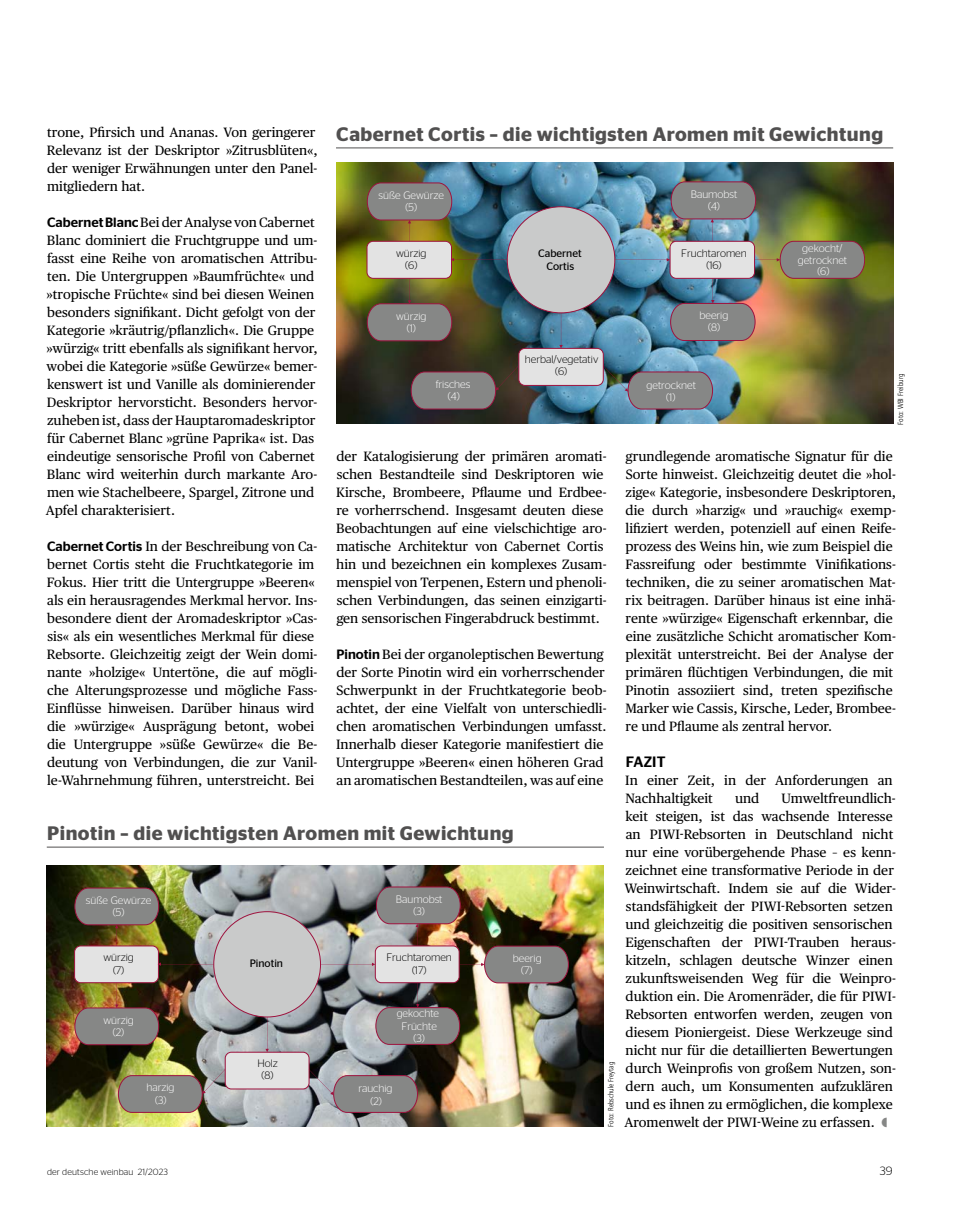
<style>
.page{position:relative;width:957px;height:1212px;background:#fff}
.page>*{position:absolute;margin:0;border:0;box-sizing:border-box;transform-origin:0 0}
.t1{font:600 19.5px "Stag Sans";letter-spacing:.025em;color:#515050}
.t2{font:500 15px "Stag Sans";letter-spacing:.02em;color:#000}
.t3{font:13.5px/18px "Publico Text";color:#000}
.t4{font:300 12px "Stag Sans";color:#000}
.t5{font:300 10.8px/12.5px "Stag Sans";color:#fff;text-align:center}
.t6{font:300 10.8px/12.6px "Stag Sans";color:#000;text-align:center}
.t7{font:10.8px/13.6px "Stag Sans";color:#000;text-align:center}
.t8{font:300 9px "Stag Sans";letter-spacing:.015em;color:#000}
.t9{font:300 condensed 7.5px "Frutiger LT Pro";color:#000}
.s1{font-family:"Stag Sans";font-weight:500}
</style>
<div class="page">
<img style="left:336px;top:162px;width:557px;height:262px">
<img style="left:47px;top:865px;width:557px;height:262px">
<hr style="left:47px;top:847px;width:557px;height:1px;background:#515050">
<hr style="left:336px;top:148px;width:557px;height:1px;background:#515050">
<div style="left:507px;top:207px;width:108px;height:106px;background:#c9caca;border-radius:50%"></div>
<div style="left:367px;top:241px;width:84px;height:37px;background:#e3e3e3;border-radius:6px"></div>
<div style="left:367px;top:241px;width:85px;height:38px;border:1px solid #9e133e;border-radius:6px"></div>
<div style="left:519px;top:348px;width:84px;height:37px;background:#e3e3e3;border-radius:6px"></div>
<div style="left:518px;top:348px;width:85px;height:38px;border:1px solid #9e133e;border-radius:6px"></div>
<img style="left:615px;top:182px;width:250px;height:159px">
<svg style="left:559px;top:313px;width:4px;height:35px"></svg>
<svg style="left:603px;top:366px;width:110px;height:43px;background:#75818a"></svg>
<svg style="left:410px;top:366px;width:109px;height:43px;background:#6a625f"></svg>
<svg style="left:451px;top:258px;width:56px;height:3px"></svg>
<svg style="left:367px;top:182px;width:85px;height:59px;background:#81775a"></svg>
<svg style="left:367px;top:278px;width:85px;height:63px;background:#787357"></svg>
<div style="left:214px;top:912px;width:106px;height:105px;background:#c9caca;border-radius:50%"></div>
<div style="left:75px;top:946px;width:83px;height:37px;background:#e3e3e3;border-radius:6px"></div>
<div style="left:74px;top:945px;width:85px;height:38px;border:1px solid #9e133e;border-radius:6px"></div>
<div style="left:225px;top:1052px;width:84px;height:37px;background:#e3e3e3;border-radius:6px"></div>
<div style="left:225px;top:1052px;width:84px;height:37px;border:1px solid #9e133e;border-radius:6px"></div>
<img style="left:320px;top:887px;width:249px;height:158px">
<svg style="left:265px;top:1017px;width:4px;height:35px"></svg>
<svg style="left:309px;top:1069px;width:109px;height:44px;background:#878285"></svg>
<svg style="left:118px;top:1069px;width:107px;height:44px;background:#8f8b7f"></svg>
<svg style="left:158px;top:962px;width:56px;height:4px"></svg>
<img style="left:74px;top:887px;width:85px;height:59px">
<img style="left:74px;top:983px;width:85px;height:62px">
<p class="t3" style="left:47px;top:122px;width:272px">trone, Pfirsich und Ananas. Von geringerer Relevanz ist der Deskriptor »Zitrusblüten«, der weniger Erwähnungen unter den Panel&shy;mitgliedern hat.</p>
<p class="t3" style="left:46px;top:212px;width:273px"><span class="s1">Cabernet Blanc</span> Bei der Analyse von Cabernet Blanc dominiert die Fruchtgruppe und um&shy;fasst eine Reihe von aromatischen Attribu&shy;ten. Die Untergruppen »Baumfrüchte« und »tropische Früchte« sind bei diesen Weinen besonders signifikant. Dicht gefolgt von der Kategorie »kräutrig/pflanzlich«. Die Gruppe »würzig« tritt ebenfalls als signifikant hervor, wobei die Kategorie »süße Gewürze« bemer&shy;kenswert ist und Vanille als dominierender Deskriptor hervorsticht. Besonders hervor&shy;zuheben ist, dass der Hauptaromadeskriptor für Cabernet Blanc »grüne Paprika« ist. Das eindeutige sensorische Profil von Cabernet Blanc wird weiterhin durch markante Aro&shy;men wie Stachelbeere, Spargel, Zitrone und Apfel charakterisiert.</p>
<p class="t3" style="left:47px;top:536px;width:272px"><span class="s1">Cabernet Cortis</span> In der Beschreibung von Ca&shy;bernet Cortis steht die Fruchtkategorie im Fokus. Hier tritt die Untergruppe »Beeren« als ein herausragendes Merkmal hervor. Ins&shy;besondere dient der Aromadeskriptor »Cas&shy;sis« als ein wesentliches Merkmal für diese Rebsorte. Gleichzeitig zeigt der Wein domi&shy;nante »holzige« Untertöne, die auf mögli&shy;che Alterungsprozesse und mögliche Fass-Einflüsse hinweisen. Darüber hinaus wird die »würzige« Ausprägung betont, wobei die Untergruppe »süße Gewürze« die Be&shy;deutung von Verbindungen, die zur Vanil&shy;le-Wahrnehmung führen, unterstreicht. Bei</p>
<h1 class="t1" style="left:336px;top:123px;width:548px">Cabernet Cortis – die wichtigsten Aromen mit Gewichtung</h1>
<p class="t5" style="left:691px;top:188px;width:48px">Baumobst (4)</p>
<p class="t5" style="left:379px;top:189px;width:67px">süße Gewürze (5)</p>
<p class="t7" style="left:538px;top:246px;width:45px">Cabernet<br>Cortis</p>
<p class="t6" style="left:681px;top:247px;width:67px">Fruchtaromen (16)</p>
<p class="t5" style="left:797px;top:242px;width:51px">gekocht/ getrocknet</p>
<p class="t5" style="left:817px;top:265px;width:14px">(6)</p>
<p class="t5" style="left:699px;top:309px;width:30px">beerig (8)</p>
<p class="t6" style="left:396px;top:247px;width:32px">würzig (6)</p>
<p class="t5" style="left:396px;top:309px;width:32px">würzig (1)</p>
<p class="t6" style="left:525px;top:353px;width:75px">herbal/vegetativ (6)</p>
<p class="t9" style="left:896px;top:425px;width:53px;rotate:-90deg">Foto: WBI Freiburg</p>
<p class="t5" style="left:436px;top:377px;width:36px">frisches (4)</p>
<p class="t5" style="left:646px;top:379px;width:51px">getrocknet (1)</p>
<p class="t3" style="left:625px;top:446px;width:272px">grundlegende aromatische Signatur für die Sorte hinweist. Gleichzeitig deutet die »hol&shy;zige« Kategorie, insbesondere Deskriptoren, die durch »harzig« und »rauchig« exemp&shy;lifiziert werden, potenziell auf einen Reife&shy;prozess des Weins hin, wie zum Beispiel die Fassreifung oder bestimmte Vinifikations&shy;techniken, die zu seiner aromatischen Mat&shy;rix beitragen. Darüber hinaus ist eine inhä&shy;rente »würzige« Eigenschaft erkennbar, die eine zusätzliche Schicht aromatischer Kom&shy;plexität unterstreicht. Bei der Analyse der primären flüchtigen Verbindungen, die mit Pinotin assoziiert sind, treten spezifische Marker wie Cassis, Kirsche, Leder, Brombee&shy;re und Pflaume als zentral hervor.</p>
<p class="t2" style="left:626px;top:753px;width:41px">FAZIT</p>
<p class="t3" style="left:625px;top:770px;width:269px">In einer Zeit, in der Anforderungen an<br>Nachhaltigkeit</p>
<p class="t3" style="left:336px;top:446px;width:272px">der Katalogisierung der primären aromati&shy;schen Bestandteile sind Deskriptoren wie Kirsche, Brombeere, Pflaume und Erdbee&shy;re vorherrschend. Insgesamt deuten diese Beobachtungen auf eine vielschichtige aro&shy;matische Architektur von Cabernet Cortis hin und bezeichnen ein komplexes Zusam&shy;menspiel von Terpenen, Estern und phenoli&shy;schen Verbindungen, das seinen einzigarti&shy;gen sensorischen Fingerabdruck bestimmt.</p>
<p class="t3" style="left:336px;top:644px;width:272px"><span class="s1">Pinotin</span> Bei der organoleptischen Bewertung der Sorte Pinotin wird ein vorherrschender Schwerpunkt in der Fruchtkategorie beob&shy;achtet, der eine Vielfalt von unterschiedli&shy;chen aromatischen Verbindungen umfasst.<br>Innerhalb dieser Kategorie manifestiert die Untergruppe »Beeren« einen höheren Grad an aromatischen Bestandteilen, was auf eine</p>
<p class="t3" style="left:624px;top:788px;width:273px;text-indent:157px">Umweltfreundlich&shy;keit steigen, ist das wachsende Interesse an PIWI-Rebsorten in Deutschland nicht nur eine vorübergehende Phase – es kenn&shy;zeichnet eine transformative Periode in der Weinwirtschaft. Indem sie auf die Wider&shy;standsfähigkeit der PIWI-Rebsorten setzen und gleichzeitig die positiven sensorischen Eigenschaften der PIWI-Trauben heraus&shy;kitzeln, schlagen deutsche Winzer einen zukunftsweisenden Weg für die Weinpro&shy;duktion ein. Die Aromenräder, die für PIWI-Rebsorten entworfen werden, zeugen von diesem Pioniergeist. Diese Werkzeuge sind nicht nur für die detaillierten Bewertungen durch Weinprofis von großem Nutzen, son&shy;dern auch, um Konsumenten aufzuklären und es ihnen zu ermöglichen, die komplexe Aromenwelt der PIWI-Weine zu erfassen.</p>
<p class="t3" style="left:735px;top:788px;width:26px">und</p>
<h1 class="t1" style="left:47px;top:822px;width:468px">Pinotin – die wichtigsten Aromen mit Gewichtung</h1>
<p class="t5" style="left:396px;top:892px;width:48px">Baumobst (3)</p>
<p class="t5" style="left:86px;top:894px;width:67px">süße Gewürze (5)</p>
<p class="t7" style="left:250px;top:956px;width:35px">Pinotin</p>
<p class="t6" style="left:386px;top:951px;width:67px">Fruchtaromen (17)</p>
<p class="t5" style="left:513px;top:951px;width:30px">beerig (7)</p>
<p class="t5" style="left:397px;top:1007px;width:44px">gekochte<br>Früchte (3)</p>
<p class="t6" style="left:103px;top:951px;width:32px">würzig (7)</p>
<p class="t5" style="left:103px;top:1013px;width:32px">würzig (2)</p>
<p class="t6" style="left:257px;top:1056px;width:22px">Holz (8)</p>
<p class="t9" style="left:607px;top:1127px;width:66px;rotate:-90deg">Foto: Rebschule Freytag</p>
<p class="t5" style="left:146px;top:1081px;width:30px">harzig (3)</p>
<p class="t5" style="left:358px;top:1082px;width:36px">rauchig (2)</p>
<p class="t8" style="left:47px;top:1167px;width:122px">der deutsche weinbau 21/2023</p>
<p class="t4" style="left:880px;top:1164px;width:14px">39</p>
</div>
